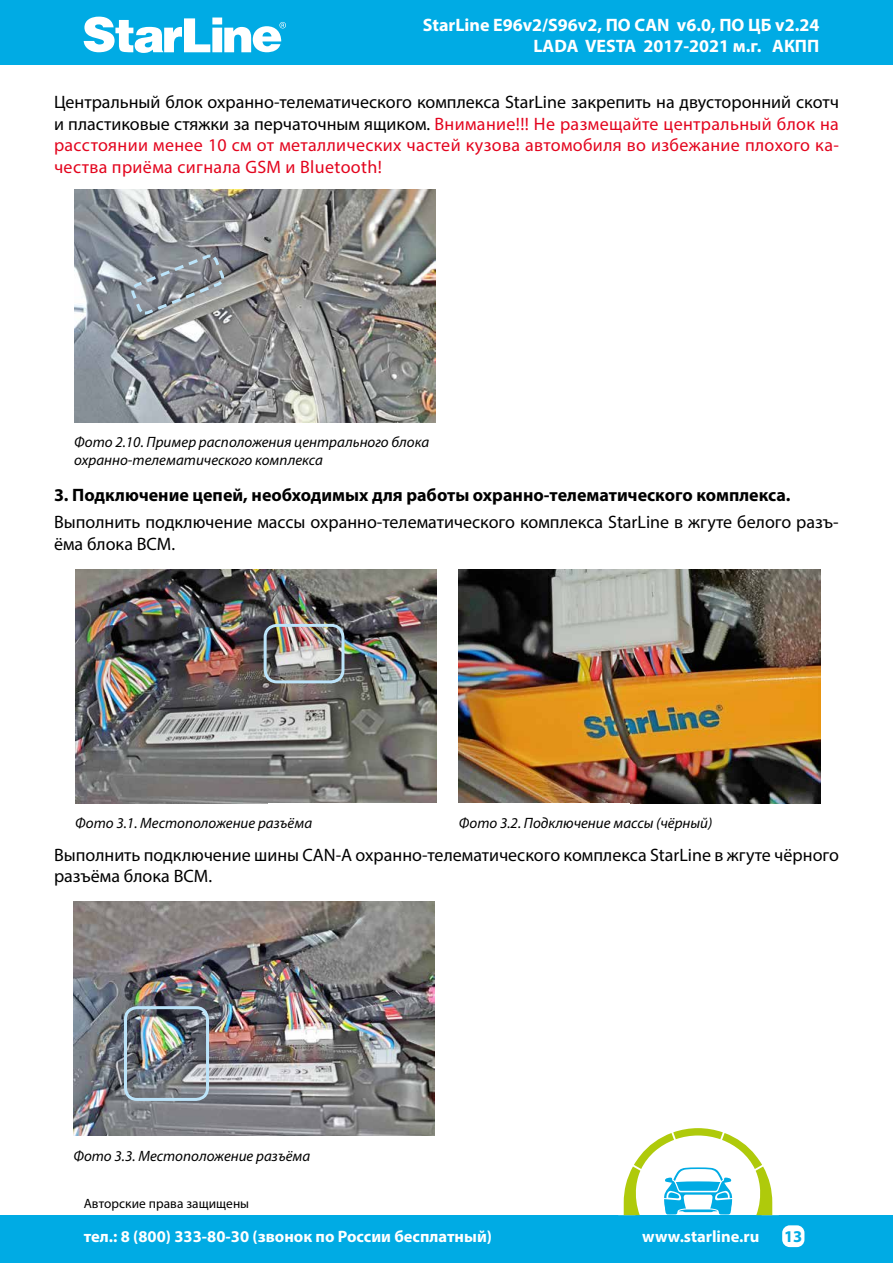
<style>
.page{position:relative;width:893px;height:1263px;background:#fff}
.page>*{position:absolute;margin:0;border:0;box-sizing:border-box;transform-origin:0 0}
.t1{font:18px/21.6px "Myriad Pro";letter-spacing:.02em;color:#e3051e;text-align:justify}
.t2{font:18px/21.6px "Myriad Pro";color:#000}
.t3{font:700 18px "Myriad Pro";color:#000}
.t4{font:700 18px/21.6px "Myriad Pro";color:#fff;text-align:right}
.t5{font:700 16.5px "Myriad Pro";color:#fff}
.t6{font:700 16.5px "Myriad Pro";color:#00abe4}
.t7{font:italic 15px/18px "Myriad Pro";color:#000}
.t8{font:13.5px "Myriad Pro";color:#000}
.s1{color:#000}
</style>
<div class="page">
<div style="left:0;top:0;width:893px;height:65px;background:#00abe4"></div>
<svg style="left:84px;top:17px;width:202px;height:36px"></svg>
<div style="left:0;top:1215px;width:893px;height:48px;background:#00abe4"></div>
<div style="left:782px;top:1225px;width:22px;height:22px;background:#fff;border-radius:8px"></div>
<svg style="left:623px;top:1128px;width:150px;height:87px"></svg>
<img style="left:74px;top:190px;width:362px;height:233px">
<svg style="left:130px;top:245px;width:95px;height:79px;background:#8d9298"></svg>
<img style="left:458px;top:570px;width:363px;height:234px">
<img style="left:75px;top:569px;width:362px;height:234px">
<div style="left:264px;top:624px;width:80px;height:59px;border:3px solid #bce4fa;border-radius:12px"></div>
<div style="left:268px;top:803px;width:361px;height:13px;background:#fff"></div>
<img style="left:73px;top:902px;width:362px;height:234px">
<div style="left:124px;top:1006px;width:85px;height:95px;border:3px solid #bce4fa;border-radius:12px"></div>
<p class="t4" style="left:423px;top:13px;width:398px">StarLine E96v2/S96v2, ПО CAN v6.0, ПО ЦБ v2.24<br>LADA VESTA 2017-2021 м.г. АКПП</p>
<p class="t1" style="left:54px;top:91px;width:786px"><span class="s1">Центральный блок охранно-телематического комплекса StarLine закрепить на двусторонний скотч и пластиковые стяжки за перчаточным ящиком.</span> Внимание!!! Не размещайте центральный блок на расстоянии менее 10 см от металлических частей кузова автомобиля во избежание плохого ка&shy;чества приёма сигнала GSM и Bluetooth!</p>
<p class="t7" style="left:74px;top:433px;width:357px">Фото 2.10. Пример расположения центрального блока охранно-телематического комплекса</p>
<p class="t3" style="left:54px;top:484px;width:738px">3. Подключение цепей, необходимых для работы охранно-телематического комплекса.</p>
<p class="t2" style="left:54px;top:511px;width:786px">Выполнить подключение массы охранно-телематического комплекса StarLine в жгуте белого разъ&shy;ёма блока ВСМ.</p>
<p class="t7" style="left:75px;top:814px;width:238px">Фото 3.1. Местоположение разъёма</p>
<p class="t7" style="left:459px;top:813px;width:255px">Фото 3.2. Подключение массы (чёрный)</p>
<p class="t2" style="left:54px;top:844px;width:786px">Выполнить подключение шины СAN-A охранно-телематического комплекса StarLine в жгуте чёрного разъёма блока ВСМ.</p>
<p class="t7" style="left:73px;top:1146px;width:238px">Фото 3.3. Местоположение разъёма</p>
<p class="t8" style="left:84px;top:1195px;width:167px">Авторские права защищены</p>
<p class="t5" style="left:84px;top:1226px;width:410px">тел.: 8 (800) 333-80-30 (звонок по России бесплатный)</p>
<p class="t5" style="left:642px;top:1226px;width:119px">www.starline.ru</p>
<p class="t6" style="left:784px;top:1225px;width:20px">13</p>
</div>
